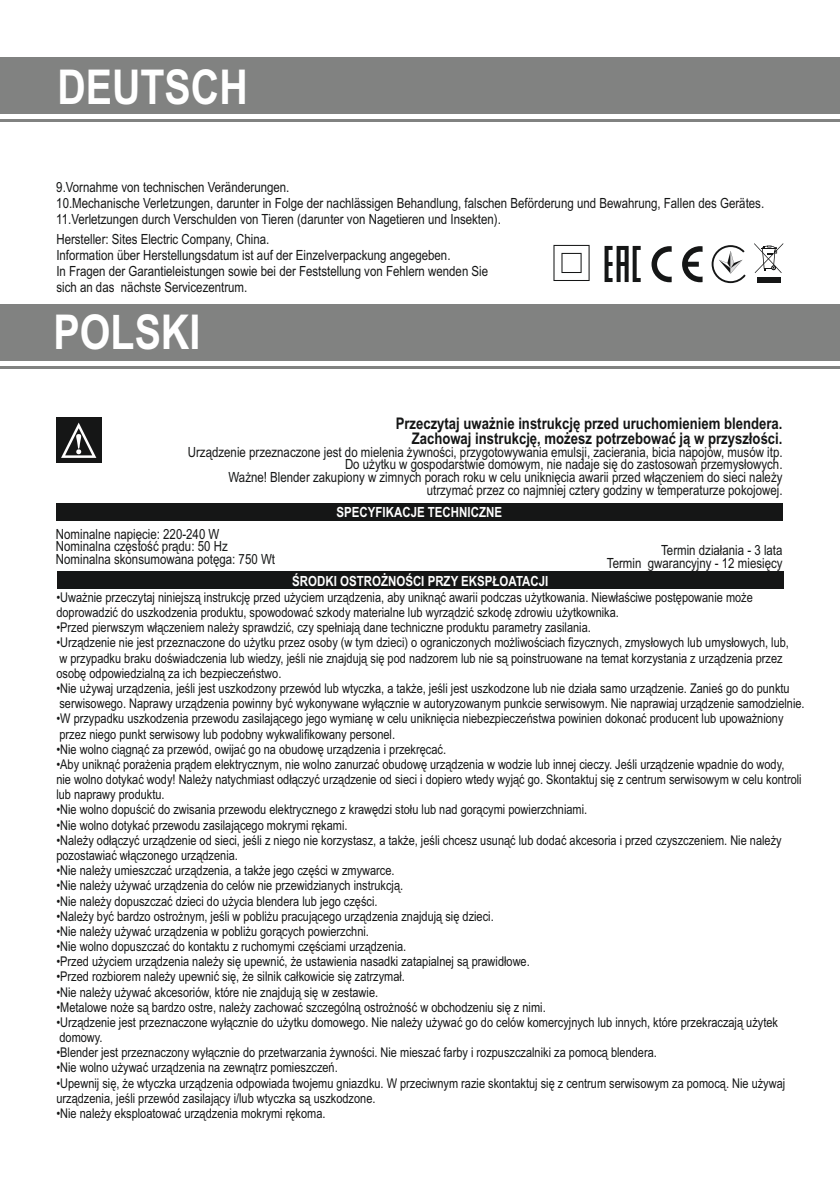
<style>
.page{position:relative;width:840px;height:1191px;background:#fff}
.page>*{position:absolute;margin:0;border:0;box-sizing:border-box;transform-origin:0 0}
.t1{font:700 48px "Arial Narrow";color:#fff}
.t2{font:700 16px/14.6px "Arial Narrow";color:#151616;text-align:right}
.t3{font:14px/12.6px "Arial Narrow";color:#151616}
.t4{font:700 14px "Arial Narrow";color:#fff}
.t5{font:13.4px/15.2px "Arial Narrow";color:#151616}
</style>
<div class="page">
<div style="left:0;top:57px;width:839px;height:56px;background:#818281"></div>
<hr style="left:0;top:119px;width:839px;height:3px;background:#818281">
<svg style="left:651px;top:246px;width:51px;height:36px"></svg>
<svg style="left:604px;top:246px;width:36px;height:36px"></svg>
<svg style="left:553px;top:245px;width:36px;height:36px"></svg>
<svg style="left:754px;top:243px;width:28px;height:30px"></svg>
<div style="left:756px;top:277px;width:24px;height:6px;background:#151616"></div>
<svg style="left:711px;top:245px;width:34px;height:38px"></svg>
<div style="left:0;top:304px;width:839px;height:56px;background:#818281"></div>
<hr style="left:0;top:366px;width:839px;height:3px;background:#818281">
<div style="left:56px;top:417px;width:45px;height:46px;background:#151616"></div>
<svg style="left:61px;top:422px;width:35px;height:36px"></svg>
<div style="left:56px;top:503px;width:726px;height:17px;background:#151616"></div>
<div style="left:57px;top:571px;width:726px;height:17px;background:#151616"></div>
<h1 class="t1" style="left:57px;top:69px;width:192px">DEUTSCH</h1>
<p class="t3" style="left:56px;top:182px;width:234px">9. Vornahme von technischen Veränderungen.</p>
<p class="t3" style="left:56px;top:198px;width:709px">10. Mechanische Verletzungen, darunter in Folge der nachlässigen Behandlung, falschen Beförderung und Bewahrung, Fallen des Gerätes.</p>
<p class="t3" style="left:56px;top:214px;width:446px">11. Verletzungen durch Verschulden von Tieren (darunter von Nagetieren und Insekten).</p>
<p class="t3" style="left:56px;top:232px;width:433px;line-height:15.8px">Hersteller: Sites Electric Company, China.<br>Information über Herstellungsdatum ist auf der Einzelverpackung angegeben.<br>In Fragen der Garantieleistungen sowie bei der Feststellung von Fehlern wenden Sie sich an das nächste Servicezentrum.</p>
<h1 class="t1" style="left:54px;top:314px;width:148px">POLSKI</h1>
<p class="t2" style="left:395px;top:417px;width:388px">Przeczytaj uważnie instrukcję przed uruchomieniem blendera.<br>Zachowaj instrukcję, możesz potrzebować ją w przyszłości.</p>
<p class="t3" style="left:188px;top:447px;width:596px;text-align:right">Urządzenie przeznaczone jest do mielenia żywności, przygotowywania emulsji, zacierania, bicia napojów, musów itp.<br>Do użytku w gospodarstwie domowym, nie nadaje się do zastosowań przemysłowych.<br>Ważne! Blender zakupiony w zimnych porach roku w celu uniknięcia awarii przed włączeniem do sieci należy utrzymać przez co najmniej cztery godziny w temperaturze pokojowej.</p>
<p class="t4" style="left:336px;top:506px;width:167px">SPECYFIKACJE TECHNICZNE</p>
<p class="t3" style="left:606px;top:545px;width:177px;text-align:right">Termin działania - 3 lata<br>Termin gwarancyjny - 12 miesięcy</p>
<p class="t3" style="left:56px;top:529px;width:220px">Nominalne napięcie: 220-240 W<br>Nominalna częstość prądu: 50 Hz<br>Nominalna skonsumowana potęga: 750 Wt</p>
<p class="t4" style="left:292px;top:576px;width:257px">ŚRODKI OSTROŻNOŚCI PRZY EKSPŁOATACJI</p>
<p class="t5" style="left:56px;top:591px;width:697px">• Uważnie przeczytaj niniejszą instrukcję przed użyciem urządzenia, aby uniknąć awarii podczas użytkowania. Niewłaściwe postępowanie może doprowadzić do uszkodzenia produktu, spowodować szkody materialne lub wyrządzić szkodę zdrowiu użytkownika.</p>
<p class="t5" style="left:56px;top:621px;width:535px">• Przed pierwszym włączeniem należy sprawdzić, czy spełniają dane techniczne produktu parametry zasilania.</p>
<p class="t5" style="left:56px;top:636px;width:733px">• Urządzenie nie jest przeznaczone do użytku przez osoby (w tym dzieci) o ograniczonych możliwościach fizycznych, zmysłowych lub umysłowych, lub, w przypadku braku doświadczenia lub wiedzy, jeśli nie znajdują się pod nadzorem lub nie są poinstruowane na temat korzystania z urządzenia przez osobę odpowiedzialną za ich bezpieczeństwo.</p>
<p class="t5" style="left:56px;top:682px;width:749px">• Nie używaj urządzenia, jeśli jest uszkodzony przewód lub wtyczka, a także, jeśli jest uszkodzone lub nie działa samo urządzenie. Zanieś go do punktu serwisowego. Naprawy urządzenia powinny być wykonywane wyłącznie w autoryzowanym punkcie serwisowym. Nie naprawiaj urządzenie samodzielnie.</p>
<p class="t5" style="left:56px;top:712px;width:728px">• W przypadku uszkodzenia przewodu zasilającego jego wymianę w celu uniknięcia niebezpieczeństwa powinien dokonać producent lub upoważniony przez niego punkt serwisowy lub podobny wykwalifikowany personel.</p>
<p class="t5" style="left:56px;top:742px;width:391px">• Nie wolno ciągnąć za przewód, owijać go na obudowę urządzenia i przekręcać.</p>
<p class="t5" style="left:56px;top:758px;width:746px">• Aby uniknąć porażenia prądem elektrycznym, nie wolno zanurzać obudowę urządzenia w wodzie lub innej cieczy. Jeśli urządzenie wpadnie do wody, nie wolno dotykać wody! Należy natychmiast odłączyć urządzenie od sieci i dopiero wtedy wyjąć go. Skontaktuj się z centrum serwisowym w celu kontroli lub naprawy produktu.</p>
<p class="t5" style="left:56px;top:803px;width:532px">• Nie wolno dopuścić do zwisania przewodu elektrycznego z krawędzi stołu lub nad gorącymi powierzchniami.</p>
<p class="t5" style="left:56px;top:818px;width:292px">• Nie wolno dotykać przewodu zasilającego mokrymi rękami.</p>
<p class="t5" style="left:56px;top:833px;width:726px">• Należy odłączyć urządzenie od sieci, jeśli z niego nie korzystasz, a także, jeśli chcesz usunąć lub dodać akcesoria i przed czyszczeniem. Nie należy pozostawiać włączonego urządzenia.</p>
<p class="t5" style="left:56px;top:864px;width:339px">• Nie należy umieszczać urządzenia, a także jego części w zmywarce.</p>
<p class="t5" style="left:56px;top:879px;width:348px">• Nie należy używać urządzenia do celów nie przewidzianych instrukcją.</p>
<p class="t5" style="left:56px;top:894px;width:322px">• Nie należy dopuszczać dzieci do użycia blendera lub jego części.</p>
<p class="t5" style="left:56px;top:909px;width:438px">• Należy być bardzo ostrożnym, jeśli w pobliżu pracującego urządzenia znajdują się dzieci.</p>
<p class="t5" style="left:56px;top:924px;width:314px">• Nie należy używać urządzenia w pobliżu gorących powierzchni.</p>
<p class="t5" style="left:56px;top:940px;width:351px">• Nie wolno dopuszczać do kontaktu z ruchomymi częściami urządzenia.</p>
<p class="t5" style="left:56px;top:955px;width:474px">• Przed użyciem urządzenia należy się upewnić, że ustawienia nasadki zatapialnej są prawidłowe.</p>
<p class="t5" style="left:56px;top:970px;width:350px">• Przed rozbiorem należy upewnić się, że silnik całkowicie się zatrzymał.</p>
<p class="t5" style="left:56px;top:985px;width:323px">• Nie należy używać akcesoriów, które nie znajdują się w zestawie.</p>
<p class="t5" style="left:56px;top:1000px;width:490px">• Metalowe noże są bardzo ostre, należy zachować szczególną ostrożność w obchodzeniu się z nimi.</p>
<p class="t5" style="left:56px;top:1015px;width:722px">• Urządzenie jest przeznaczone wyłącznie do użytku domowego. Nie należy używać go do celów komercyjnych lub innych, które przekraczają użytek domowy.</p>
<p class="t5" style="left:56px;top:1046px;width:601px">• Blender jest przeznaczony wyłącznie do przetwarzania żywności. Nie mieszać farby i rozpuszczalniki za pomocą blendera.</p>
<p class="t5" style="left:56px;top:1061px;width:283px">• Nie wolno używać urządzenia na zewnątrz pomieszczeń.</p>
<p class="t5" style="left:56px;top:1076px;width:730px">• Upewnij się, że wtyczka urządzenia odpowiada twojemu gniazdku. W przeciwnym razie skontaktuj się z centrum serwisowym za pomocą. Nie używaj urządzenia, jeśli przewód zasilający i/lub wtyczka są uszkodzone.</p>
<p class="t5" style="left:56px;top:1107px;width:270px">• Nie należy eksploatować urządzenia mokrymi rękoma.</p>
</div>
